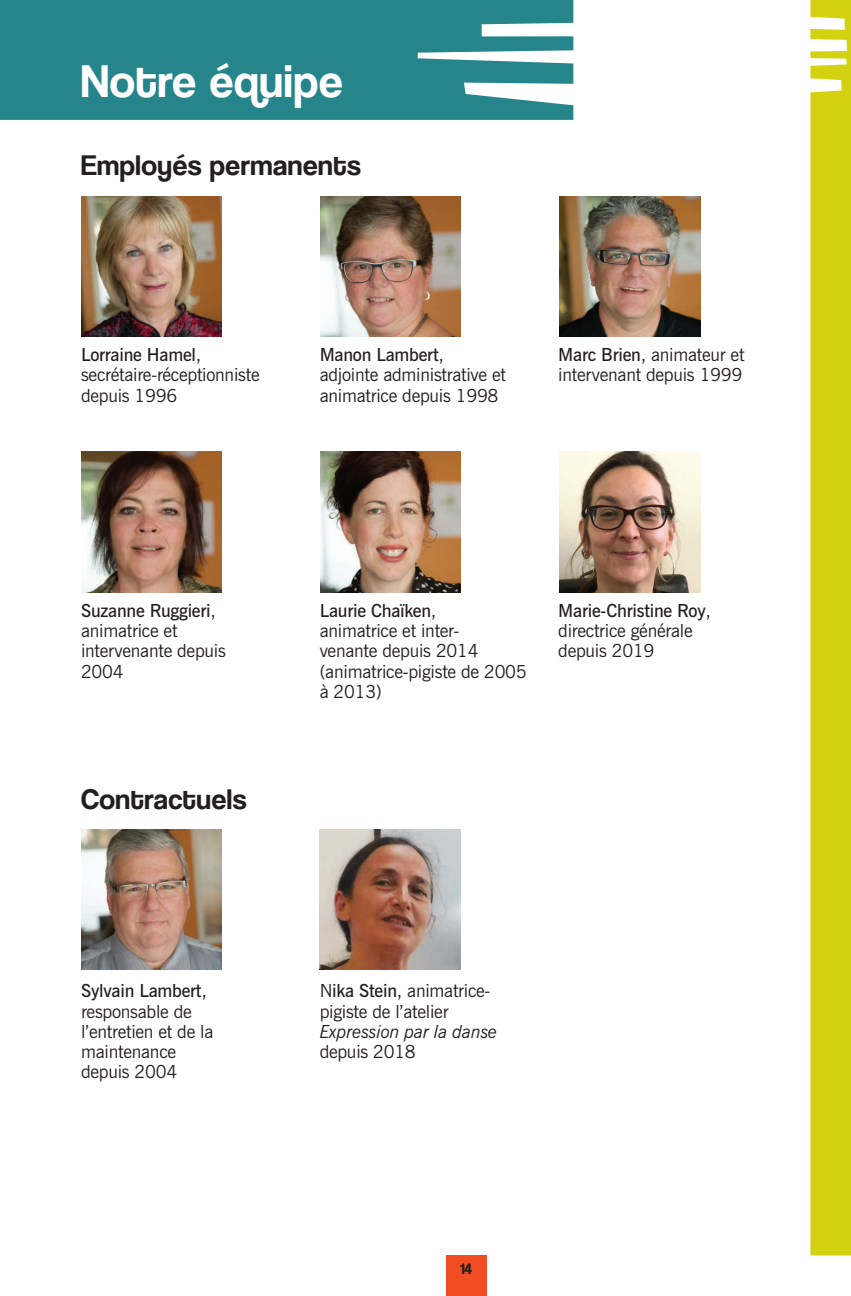
<style>
.page{position:relative;width:851px;height:1296px;background:#fff}
.page>*{position:absolute;margin:0;border:0;box-sizing:border-box;transform-origin:0 0}
.t1{font:47.25px "Coolvetica Rg";letter-spacing:.02em;color:#fff}
.t2{font:29.25px "Coolvetica Rg";letter-spacing:.02em;color:#231f20}
.t3{font:18px/20.2px "News Gothic BT";letter-spacing:-.015em;color:#231f20}
.t4{font:italic 18px "News Gothic BT";letter-spacing:-.015em;color:#231f20}
.t5{font:15.75px "Coolvetica Rg";color:#231f20}
.s1{font-weight:600}
</style>
<div class="page">
<div style="left:446px;top:1256px;width:40px;height:40px;background:#f04d22"></div>
<svg style="left:810px;top:0;width:40px;height:1256px;background:#d7d422"></svg>
<svg style="left:0;top:0;width:573px;height:120px;background:#348c92"></svg>
<img style="left:81px;top:196px;width:141px;height:141px">
<img style="left:81px;top:452px;width:141px;height:140px">
<img style="left:559px;top:452px;width:141px;height:140px">
<img style="left:320px;top:196px;width:140px;height:141px">
<img style="left:559px;top:196px;width:141px;height:141px">
<img style="left:320px;top:452px;width:140px;height:140px">
<img style="left:81px;top:829px;width:140px;height:141px">
<img style="left:320px;top:829px;width:140px;height:141px">
<h1 class="t1" style="left:81px;top:53px;width:263px">Notre équipe</h1>
<h2 class="t2" style="left:81px;top:148px;width:281px">Employés permanents</h2>
<p class="t3" style="left:81px;top:344px;width:180px"><span class="s1">Lorraine Hamel</span>, secrétaire-réceptionniste depuis 1996</p>
<p class="t3" style="left:320px;top:344px;width:188px"><span class="s1">Manon Lambert</span>, adjointe administrative et animatrice depuis 1998</p>
<p class="t3" style="left:558px;top:344px;width:188px"><span class="s1">Marc Brien</span>, animateur et intervenant depuis 1999</p>
<p class="t3" style="left:81px;top:600px;width:146px"><span class="s1">Suzanne Ruggieri</span>, animatrice et intervenante depuis<br>2004</p>
<p class="t3" style="left:320px;top:600px;width:208px"><span class="s1">Laurie Chaïken</span>,<br>animatrice et inter-<br>venante depuis 2014 (animatrice-pigiste de 2005 à 2013)</p>
<p class="t3" style="left:558px;top:600px;width:154px"><span class="s1">Marie-Christine Roy</span>, directrice générale depuis 2019</p>
<h2 class="t2" style="left:81px;top:782px;width:167px">Contractuels</h2>
<p class="t3" style="left:81px;top:981px;width:134px"><span class="s1">Sylvain Lambert</span>, responsable de l’entretien et de la maintenance depuis 2004</p>
<p class="t3" style="left:320px;top:981px;width:172px">N<span class="s1">ika Stein</span>, animatrice&shy;pigiste de l’atelier</p>
<p class="t4" style="left:320px;top:1020px;width:179px">Expression par la danse</p>
<p class="t3" style="left:320px;top:1041px;width:98px">depuis 2018</p>
<p class="t5" style="left:460px;top:1260px;width:14px">14</p>
</div>
